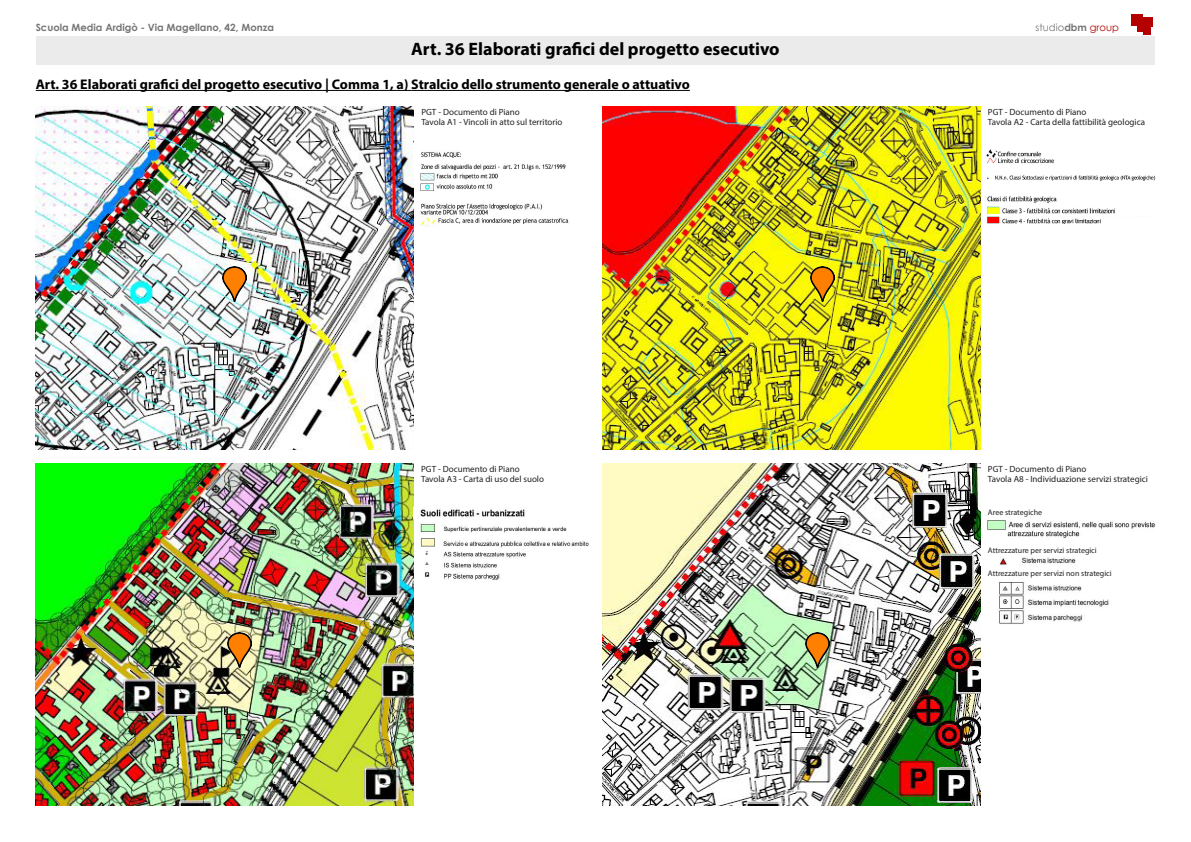
<style>
.page{position:relative;width:1191px;height:842px;background:#fff}
.page>*{position:absolute;margin:0;border:0;box-sizing:border-box;transform-origin:0 0}
.t1{font:700 18px "Myriad Pro";color:#000}
.t2{font:700 14px "Myriad Pro";color:#000}
.t3{font:700 10px "Century Gothic";color:#757575}
.t4{font:10px "Century Gothic";color:#757575}
.t5{font:9px "Myriad Pro";color:#231f20}
.t6{font:8px "Myriad Pro";color:#231f20}
.s1{font-weight:700}
.s2{color:#b40000}
</style>
<div class="page">
<img style="left:36px;top:463px;width:378px;height:343px">
<img style="left:602px;top:463px;width:378px;height:343px">
<img style="left:602px;top:106px;width:378px;height:343px">
<img style="left:36px;top:106px;width:378px;height:343px">
<div style="left:36px;top:36px;width:1119px;height:28px;background:#ebebeb"></div>
<div style="left:1131px;top:14px;width:11px;height:12px;background:#b40000"></div>
<div style="left:1143px;top:17px;width:9px;height:10px;background:#b40000"></div>
<svg style="left:1137px;top:26px;width:5px;height:6px"></svg>
<div style="left:1143px;top:27px;width:7px;height:8px;background:#b40000"></div>
<img style="left:420px;top:538px;width:169px;height:42px">
<img style="left:420px;top:509px;width:105px;height:8px">
<img style="left:420px;top:522px;width:147px;height:11px">
<img style="left:987px;top:520px;width:168px;height:10px">
<img style="left:1007px;top:530px;width:73px;height:8px">
<img style="left:999px;top:557px;width:77px;height:8px">
<img style="left:999px;top:582px;width:110px;height:42px">
<img style="left:420px;top:152px;width:146px;height:39px">
<img style="left:419px;top:203px;width:150px;height:24px">
<img style="left:986px;top:150px;width:68px;height:14px">
<img style="left:987px;top:206px;width:128px;height:8px">
<img style="left:987px;top:216px;width:114px;height:7px">
<img style="left:987px;top:196px;width:70px;height:7px">
<img style="left:987px;top:175px;width:169px;height:6px">
<hr style="left:36px;top:90px;width:375px;height:1px;background:#000">
<hr style="left:411px;top:90px;width:279px;height:1px;background:#000">
<img style="left:228px;top:633px;width:24px;height:34px">
<img style="left:805px;top:633px;width:24px;height:34px">
<img style="left:810px;top:267px;width:24px;height:34px">
<img style="left:222px;top:267px;width:24px;height:34px">
<p class="t3" style="left:36px;top:20px;width:240px">Scuola Media Ardigò - Via Magellano, 42, Monza</p>
<p class="t4" style="left:1035px;top:21px;width:85px">studio<span class="s1">dbm</span> <span class="s2">group</span></p>
<p class="t1" style="left:411px;top:37px;width:370px">Art. 36 Elaborati grafici del progetto esecutivo</p>
<p class="t2" style="left:36px;top:75px;width:655px">Art. 36 Elaborati grafici del progetto esecutivo | Comma 1, a) Stralcio dello strumento generale o attuativo</p>
<p class="t5" style="left:421px;top:106px;width:100px">PGT - Documento di Piano</p>
<p class="t5" style="left:421px;top:117px;width:143px">Tavola A1 - Vincoli in atto sul territorio</p>
<p class="t5" style="left:421px;top:463px;width:100px">PGT - Documento di Piano</p>
<p class="t5" style="left:421px;top:474px;width:124px">Tavola A3 - Carta di uso del suolo</p>
<p class="t5" style="left:988px;top:106px;width:100px">PGT - Documento di Piano</p>
<p class="t5" style="left:988px;top:117px;width:159px">Tavola A2 - Carta della fattibilità geologica</p>
<p class="t5" style="left:988px;top:463px;width:100px">PGT - Documento di Piano</p>
<p class="t5" style="left:988px;top:474px;width:161px">Tavola A8 - Individuazione servizi strategici</p>
<p class="t6" style="left:988px;top:508px;width:56px">Aree strategiche</p>
<p class="t6" style="left:988px;top:545px;width:110px">Attrezzature per servizi strategici</p>
<p class="t6" style="left:988px;top:568px;width:125px">Attrezzature per servizi non strategici</p>
</div>
